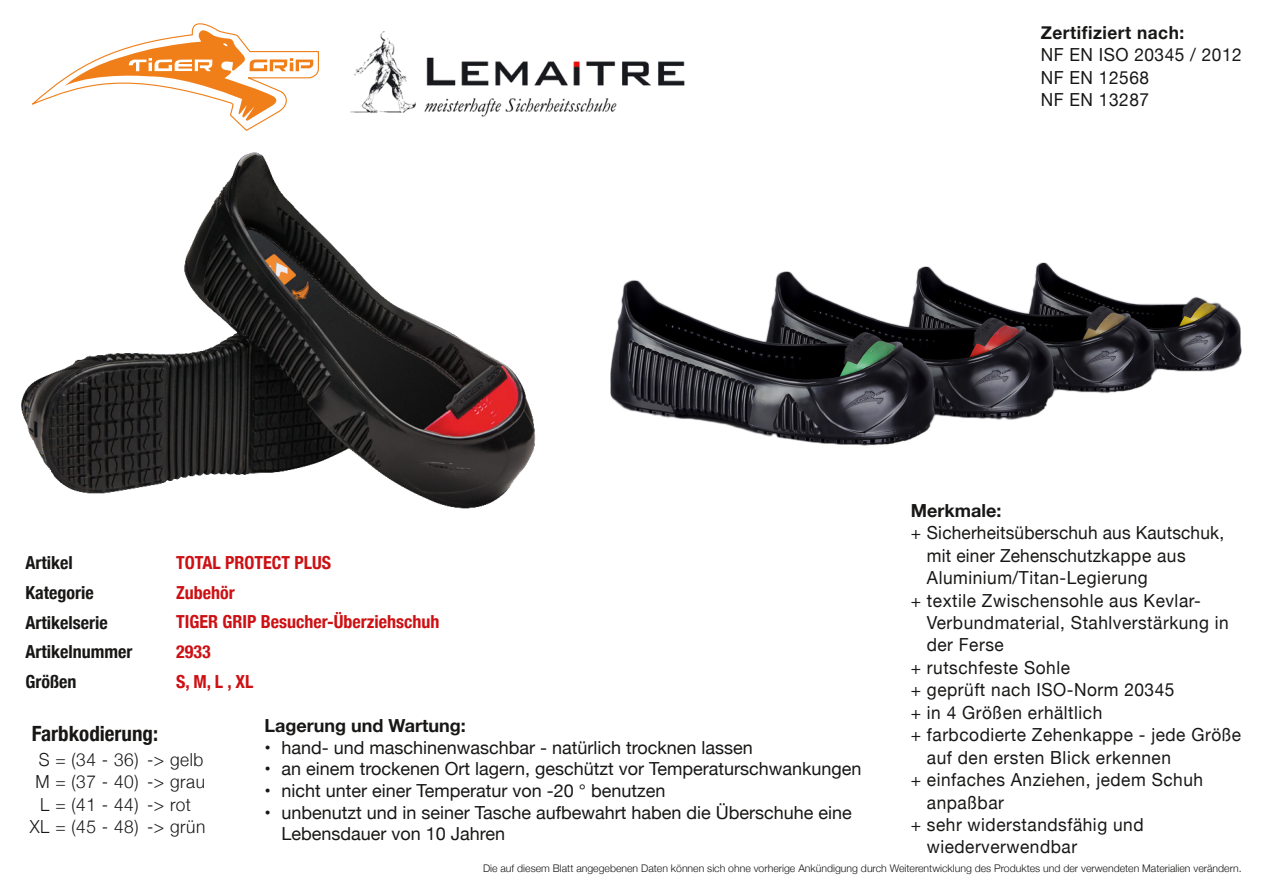
<style>
.page{position:relative;width:1263px;height:893px;background:#fff}
.page>*{position:absolute;margin:0;border:0;box-sizing:border-box;transform-origin:0 0}
.t1{font:700 condensed 21px "Helvetica Neue";color:#181716}
.t2{font:18px/22.5px "Helvetica Neue";letter-spacing:.03em;color:#181716;scale:.96 1}
.t3{font:18px/21.6px "Helvetica Neue";color:#181716}
.t4{font:18px/22.5px "Helvetica Neue";letter-spacing:.01em;color:#181716;scale:.96 1}
.t5{font:700 condensed 18px "Helvetica Neue";color:#cd1013}
.t6{font:300 18px "Helvetica Neue";letter-spacing:.03em;color:#181716;scale:.96 1}
.t7{font:700 condensed 18px "Helvetica Neue";color:#181716}
.t8{font:700 18px "Helvetica Neue";color:#181716}
.t9{font:700 18px "Helvetica Neue";letter-spacing:.03em;color:#181716;scale:.96 1}
.t10{font:300 10.5px "Helvetica Neue";color:#181716}
</style>
<div class="page">
<img style="left:21px;top:152px;width:515px;height:357px">
<img style="left:350px;top:32px;width:335px;height:85px">
<svg style="left:32px;top:23px;width:287px;height:107px"></svg>
<img style="left:610px;top:262px;width:632px;height:184px">
<p class="t9" style="left:1041px;top:18px;width:151px">Zertifiziert nach:</p>
<p class="t2" style="left:1041px;top:45px;width:211px">NF EN ISO 20345 / 2012</p>
<p class="t2" style="left:1041px;top:67px;width:114px">NF EN 12568</p>
<p class="t2" style="left:1041px;top:90px;width:114px">NF EN 13287</p>
<p class="t7" style="left:26px;top:548px;width:49px">Artikel</p>
<p class="t5" style="left:176px;top:547px;width:156px">TOTAL PROTECT PLUS</p>
<p class="t7" style="left:26px;top:577px;width:70px">Kategorie</p>
<p class="t5" style="left:176px;top:577px;width:60px">Zubehör</p>
<p class="t7" style="left:26px;top:607px;width:84px">Artikelserie</p>
<p class="t5" style="left:176px;top:607px;width:265px">TIGER GRIP Besucher-Überziehschuh</p>
<p class="t7" style="left:26px;top:637px;width:108px">Artikelnummer</p>
<p class="t5" style="left:176px;top:637px;width:36px">2933</p>
<p class="t7" style="left:26px;top:667px;width:52px">Größen</p>
<p class="t5" style="left:176px;top:666px;width:79px">S, M, L , XL</p>
<p class="t1" style="left:32px;top:716px;width:128px">Farbkodierung:</p>
<p class="t6" style="left:39px;top:745px;width:106px">S = (34 - 36)</p>
<p class="t6" style="left:35px;top:767px;width:109px">M = (37 - 40)</p>
<p class="t6" style="left:40px;top:790px;width:104px">L = (41 - 44)</p>
<p class="t6" style="left:30px;top:812px;width:115px">XL = (45 - 48)</p>
<p class="t8" style="left:264px;top:712px;width:203px">Lagerung und Wartung:</p>
<p class="t3" style="left:264px;top:738px;width:490px">• hand- und maschinenwaschbar - natürlich trocknen lassen</p>
<p class="t3" style="left:264px;top:759px;width:599px">• an einem trockenen Ort lagern, geschützt vor Temperaturschwankungen</p>
<p class="t3" style="left:264px;top:781px;width:402px">• nicht unter einer Temperatur von -20 ° benutzen</p>
<p class="t3" style="left:281px;top:802px;width:572px;text-indent:-17px">• unbenutzt und in seiner Tasche aufbewahrt haben die Überschuhe eine<br>Lebensdauer von 10 Jahren</p>
<p class="t6" style="left:147px;top:745px;width:60px">-&gt; gelb</p>
<p class="t6" style="left:147px;top:767px;width:62px">-&gt; grau</p>
<p class="t6" style="left:147px;top:790px;width:47px">-&gt; rot</p>
<p class="t6" style="left:147px;top:812px;width:62px">-&gt; grün</p>
<p class="t8" style="left:911px;top:496px;width:92px">Merkmale:</p>
<p class="t4" style="left:927px;top:523px;width:311px;text-indent:-16px">+ Sicherheitsüberschuh aus Kautschuk, mit einer Zehenschutzkappe aus<br>Aluminium/Titan-Legierung</p>
<p class="t2" style="left:911px;top:590px;width:304px">+ textile Zwischensohle aus Kevlar-</p>
<p class="t2" style="left:927px;top:612px;width:316px">Verbundmaterial, Stahlverstärkung in</p>
<p class="t2" style="left:927px;top:635px;width:82px">der Ferse</p>
<p class="t2" style="left:911px;top:657px;width:167px">+ rutschfeste Sohle</p>
<p class="t2" style="left:911px;top:680px;width:276px">+ geprüft nach ISO-Norm 20345</p>
<p class="t2" style="left:911px;top:702px;width:201px">+ in 4 Größen erhältlich</p>
<p class="t2" style="left:927px;top:725px;width:329px;text-indent:-16px">+ farbcodierte Zehenkappe - jede Größe auf den ersten Blick erkennen</p>
<p class="t2" style="left:927px;top:769px;width:289px;text-indent:-16px">+ einfaches Anziehen, jedem Schuh anpaßbar</p>
<p class="t2" style="left:927px;top:814px;width:227px;text-indent:-16px">+ sehr widerstandsfähig und wiederverwendbar</p>
<p class="t10" style="left:483px;top:859px;width:760px">Die auf diesem Blatt angegebenen Daten können sich ohne vorherige Ankündigung durch Weiterentwicklung des Produktes und der verwendeten Materialien verändern.</p>
</div>
